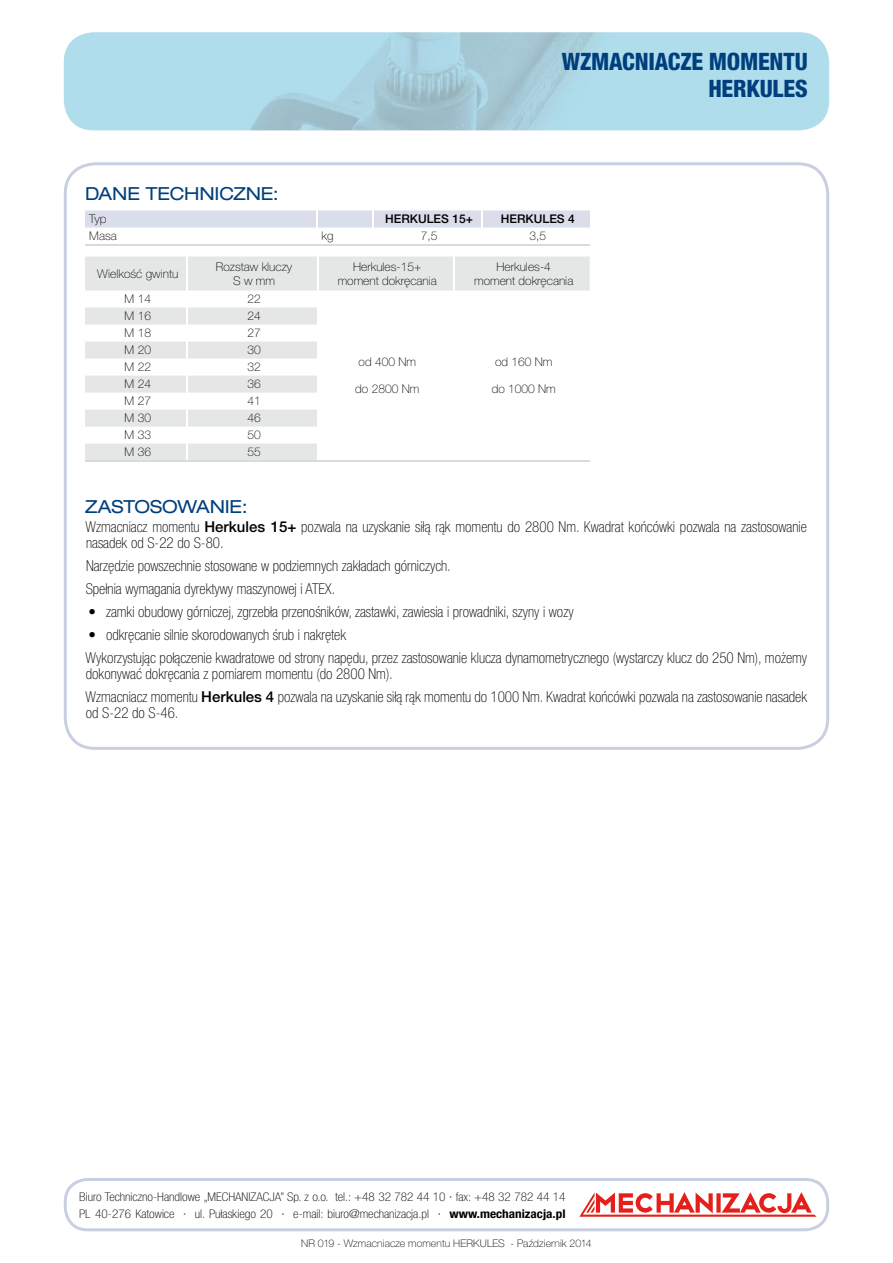
<style>
.page{position:relative;width:893px;height:1263px;background:#fff}
.page>*{position:absolute;margin:0;border:0;box-sizing:border-box;transform-origin:0 0}
.t1{font:800 condensed 24px/27px "Helvetica Neue LT Pro";letter-spacing:-.01em;color:#003f7d;text-align:right}
.t2{font:expanded 18px "Helvetica Neue LT Pro";letter-spacing:-.01em;color:#003f7d}
.t3{font:100 condensed 15px/22.8px "Helvetica Neue LT Pro";color:#000}
.t4{font:100 12px/13.5px "Helvetica Neue LT Pro";color:#000;text-align:center}
.t5{font:100 condensed 12px/16.5px "Helvetica Neue LT Pro";color:#000;scale:1.1 1}
.t6{font:500 12px "Helvetica Neue LT Pro";color:#000}
.t7{font:100 10.5px "Helvetica Neue LT Pro";letter-spacing:.01em;color:#000}
.s1{font-weight:500;font-stretch:normal}
.s2{font-weight:700}
</style>
<div class="page">
<svg style="left:64px;top:1178px;width:765px;height:53px"></svg>
<svg style="left:64px;top:162px;width:765px;height:588px"></svg>
<img style="left:64px;top:32px;width:765px;height:98px">
<svg style="left:85px;top:256px;width:505px;height:204px"></svg>
<hr style="left:186px;top:256px;width:2px;height:35px;background:#fff">
<hr style="left:317px;top:256px;width:1px;height:35px;background:#fff">
<svg style="left:186px;top:291px;width:2px;height:169px"></svg>
<svg style="left:317px;top:291px;width:1px;height:169px"></svg>
<hr style="left:85px;top:460px;width:102px;height:1px;background:#d9dadb">
<hr style="left:187px;top:460px;width:130px;height:1px;background:#d9dadb">
<hr style="left:317px;top:460px;width:137px;height:1px;background:#d9dadb">
<hr style="left:454px;top:460px;width:136px;height:1px;background:#d9dadb">
<hr style="left:453px;top:256px;width:1px;height:35px;background:#fff">
<svg style="left:453px;top:291px;width:1px;height:169px"></svg>
<svg style="left:85px;top:210px;width:505px;height:34px"></svg>
<hr style="left:85px;top:244px;width:232px;height:1px;background:#d9dadb">
<hr style="left:317px;top:244px;width:56px;height:1px;background:#d9dadb">
<hr style="left:373px;top:244px;width:108px;height:1px;background:#d9dadb">
<hr style="left:481px;top:244px;width:109px;height:1px;background:#d9dadb">
<p class="t2" style="left:85px;top:183px;width:195px">DANE TECHNICZNE:</p>
<h1 class="t1" style="left:562px;top:47px;width:248px">WZMACNIACZE MOMENTU<br>HERKULES</h1>
<p class="t4" style="left:89px;top:212px;width:19px">Typ</p>
<p class="t6" style="left:385px;top:212px;width:89px">HERKULES 15+</p>
<p class="t6" style="left:501px;top:212px;width:75px">HERKULES 4</p>
<p class="t4" style="left:89px;top:229px;width:29px">Masa</p>
<p class="t4" style="left:321px;top:229px;width:13px">kg</p>
<p class="t4" style="left:421px;top:229px;width:18px">7,5</p>
<p class="t4" style="left:529px;top:229px;width:18px">3,5</p>
<p class="t4" style="left:97px;top:267px;width:83px">Wielkość gwintu</p>
<p class="t4" style="left:216px;top:260px;width:78px">Rozstaw kluczy<br>S w mm</p>
<p class="t4" style="left:338px;top:260px;width:101px">Herkules-15+ moment dokręcania</p>
<p class="t4" style="left:474px;top:260px;width:101px">Herkules-4<br>moment dokręcania</p>
<p class="t4" style="left:125px;top:292px;width:28px">M 14</p>
<p class="t4" style="left:247px;top:292px;width:15px">22</p>
<p class="t4" style="left:125px;top:309px;width:28px">M 16</p>
<p class="t4" style="left:247px;top:309px;width:15px">24</p>
<p class="t4" style="left:125px;top:326px;width:28px">M 18</p>
<p class="t4" style="left:247px;top:326px;width:15px">27</p>
<p class="t4" style="left:125px;top:343px;width:28px">M 20</p>
<p class="t4" style="left:247px;top:343px;width:15px">30</p>
<p class="t4" style="left:125px;top:360px;width:28px">M 22</p>
<p class="t4" style="left:247px;top:360px;width:15px">32</p>
<p class="t4" style="left:125px;top:377px;width:28px">M 24</p>
<p class="t4" style="left:247px;top:377px;width:15px">36</p>
<p class="t4" style="left:125px;top:394px;width:28px">M 27</p>
<p class="t4" style="left:247px;top:394px;width:15px">41</p>
<p class="t4" style="left:125px;top:411px;width:28px">M 30</p>
<p class="t4" style="left:247px;top:411px;width:15px">46</p>
<p class="t4" style="left:125px;top:428px;width:28px">M 33</p>
<p class="t4" style="left:247px;top:428px;width:15px">50</p>
<p class="t4" style="left:125px;top:445px;width:28px">M 36</p>
<p class="t4" style="left:247px;top:445px;width:15px">55</p>
<p class="t2" style="left:85px;top:496px;width:164px">ZASTOSOWANIE:</p>
<p class="t4" style="left:359px;top:355px;width:59px">od 400 Nm</p>
<p class="t4" style="left:355px;top:382px;width:66px">do 2800 Nm</p>
<p class="t4" style="left:495px;top:355px;width:59px">od 160 Nm</p>
<p class="t4" style="left:492px;top:382px;width:66px">do 1000 Nm</p>
<p class="t3" style="left:86px;top:519px;width:723px;line-height:16.5px">Wzmacniacz momentu <span class="s1">Herkules 15+</span> pozwala na uzyskanie siłą rąk momentu do 2800 Nm. Kwadrat końcówki pozwala na zastosowanie nasadek od S-22 do S-80.</p>
<p class="t3" style="left:86px;top:555px;width:367px">Narzędzie powszechnie stosowane w podziemnych zakładach górniczych.<br>Spełnia wymagania dyrektywy maszynowej i ATEX.</p>
<p class="t3" style="left:89px;top:601px;width:486px">• zamki obudowy górniczej, zgrzebła przenośników, zastawki, zawiesia i prowadniki, szyny i wozy</p>
<p class="t3" style="left:86px;top:623px;width:723px">• odkręcanie silnie skorodowanych śrub i nakrętek<br>Wykorzystując połączenie kwadratowe od strony napędu, przez zastosowanie klucza dynamometrycznego (wystarczy klucz do 250 Nm), możemy</p>
<p class="t3" style="left:86px;top:663px;width:723px">dokonywać dokręcania z pomiarem momentu (do 2800 Nm).<br>Wzmacniacz momentu <span class="s1">Herkules 4</span> pozwala na uzyskanie siłą rąk momentu do 1000 Nm. Kwadrat końcówki pozwala na zastosowanie nasadek</p>
<p class="t3" style="left:86px;top:702px;width:94px">od S-22 do S-46.</p>
<p class="t5" style="left:79px;top:1189px;width:444px">Biuro Techniczno-Handlowe „MECHANIZACJA” Sp. z o.o. tel.: +48 32 782 44 10 ∙ fax: +48 32 782 44 14<br>PL 40-276 Katowice ∙ ul. Pułaskiego 20 ∙ e-mail: biuro@mechanizacja.pl ∙ <span class="s2">www.mechanizacja.pl</span></p>
<p class="t7" style="left:301px;top:1237px;width:292px">NR 019 - Wzmacniacze momentu HERKULES - Październik 2014</p>
</div>
